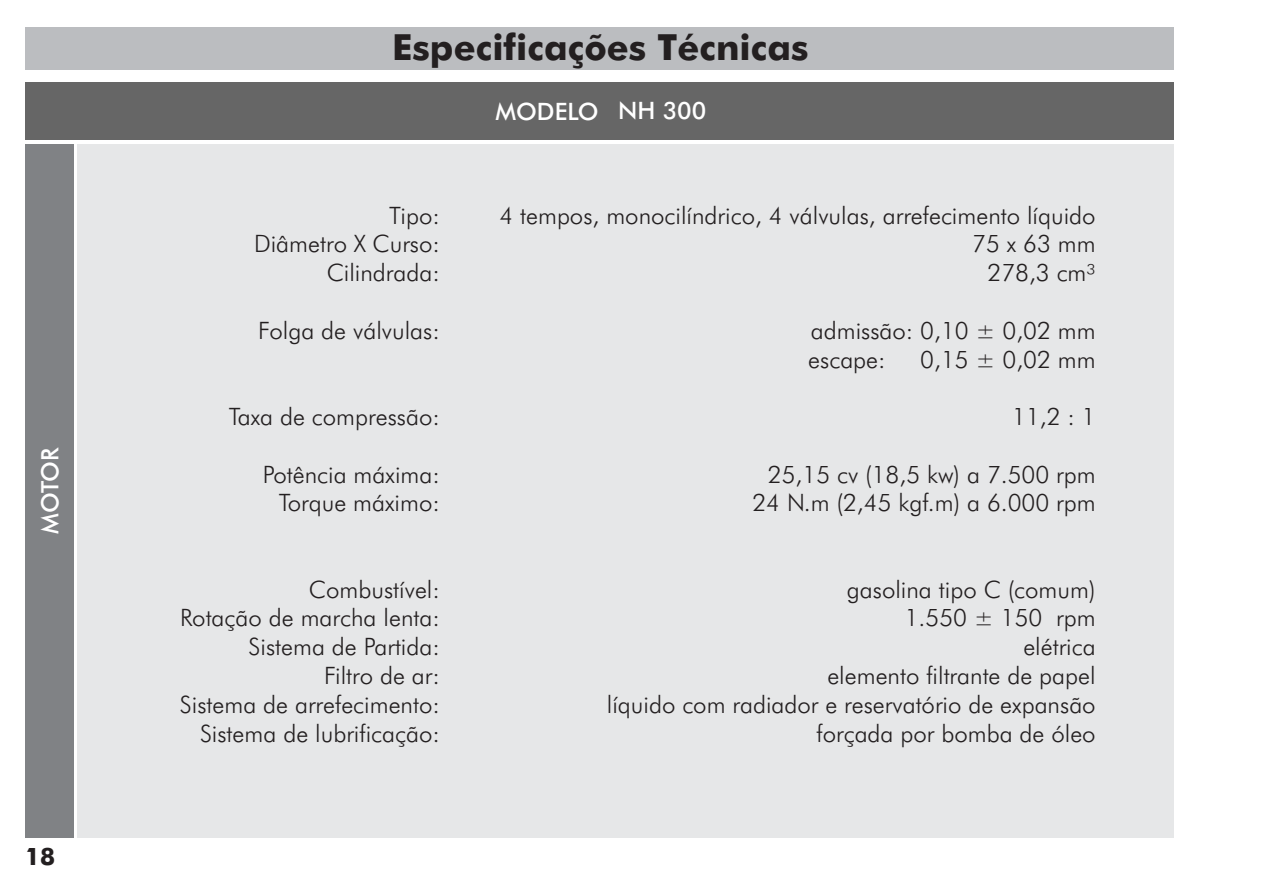
<style>
.page{position:relative;width:1276px;height:893px;background:#fff}
.page>*{position:absolute;margin:0;border:0;box-sizing:border-box;transform-origin:0 0}
.t1{font:700 36px "Futura BT";color:#231f20}
.t2{font:300 24px/28.8px "Futura BT";color:#231f20;text-align:right}
.t3{font:500 24px "Futura BT";color:#fff}
.t4{font:700 24px "Futura BT";color:#231f20}
</style>
<div class="page">
<div style="left:26px;top:27px;width:1148px;height:43px;background:#bbbdc0"></div>
<div style="left:77px;top:144px;width:1097px;height:693px;background:#e6e7e8"></div>
<div style="left:26px;top:144px;width:48px;height:693px;background:#808285"></div>
<div style="left:26px;top:82px;width:1148px;height:58px;background:#666"></div>
<p class="t3" style="left:40px;top:534px;width:88px;rotate:-90deg">MOTOR</p>
<p class="t4" style="left:25px;top:847px;width:31px">18</p>
<h1 class="t1" style="left:392px;top:33px;width:418px">Especificações Técnicas</h1>
<p class="t2" style="left:254px;top:203px;width:187px">Tipo:<br>Diâmetro X Curso:<br>Cilindrada:</p>
<p class="t2" style="left:258px;top:318px;width:183px">Folga de válvulas:</p>
<p class="t2" style="left:229px;top:404px;width:213px">Taxa de compressão:</p>
<p class="t2" style="left:263px;top:462px;width:179px">Potência máxima:<br>Torque máximo:</p>
<p class="t2" style="left:180px;top:577px;width:261px">Combustível:<br>Rotação de marcha lenta:<br>Sistema de Partida:<br>Filtro de ar:<br>Sistema de arrefecimento:<br>Sistema de lubrificação:</p>
<p class="t3" style="left:495px;top:101px;width:212px">MODELO NH 300</p>
<p class="t2" style="left:499px;top:203px;width:598px">4 tempos, monocilíndrico, 4 válvulas, arrefecimento líquido<br>75 x 63 mm<br>278,3 cm³</p>
<p class="t2" style="left:808px;top:318px;width:289px;text-align:left">admissão: 0,10 ± 0,02 mm escape:</p>
<p class="t2" style="left:920px;top:347px;width:177px">0,15 ± 0,02 mm</p>
<p class="t2" style="left:1012px;top:404px;width:85px">11,2 : 1</p>
<p class="t2" style="left:752px;top:462px;width:345px">25,15 cv (18,5 kw) a 7.500 rpm<br>24 N.m (2,45 kgf.m) a 6.000 rpm</p>
<p class="t2" style="left:607px;top:577px;width:490px">gasolina tipo C (comum)<br>1.550 ± 150 rpm<br>elétrica<br>elemento filtrante de papel<br>líquido com radiador e reservatório de expansão forçada por bomba de óleo</p>
</div>
